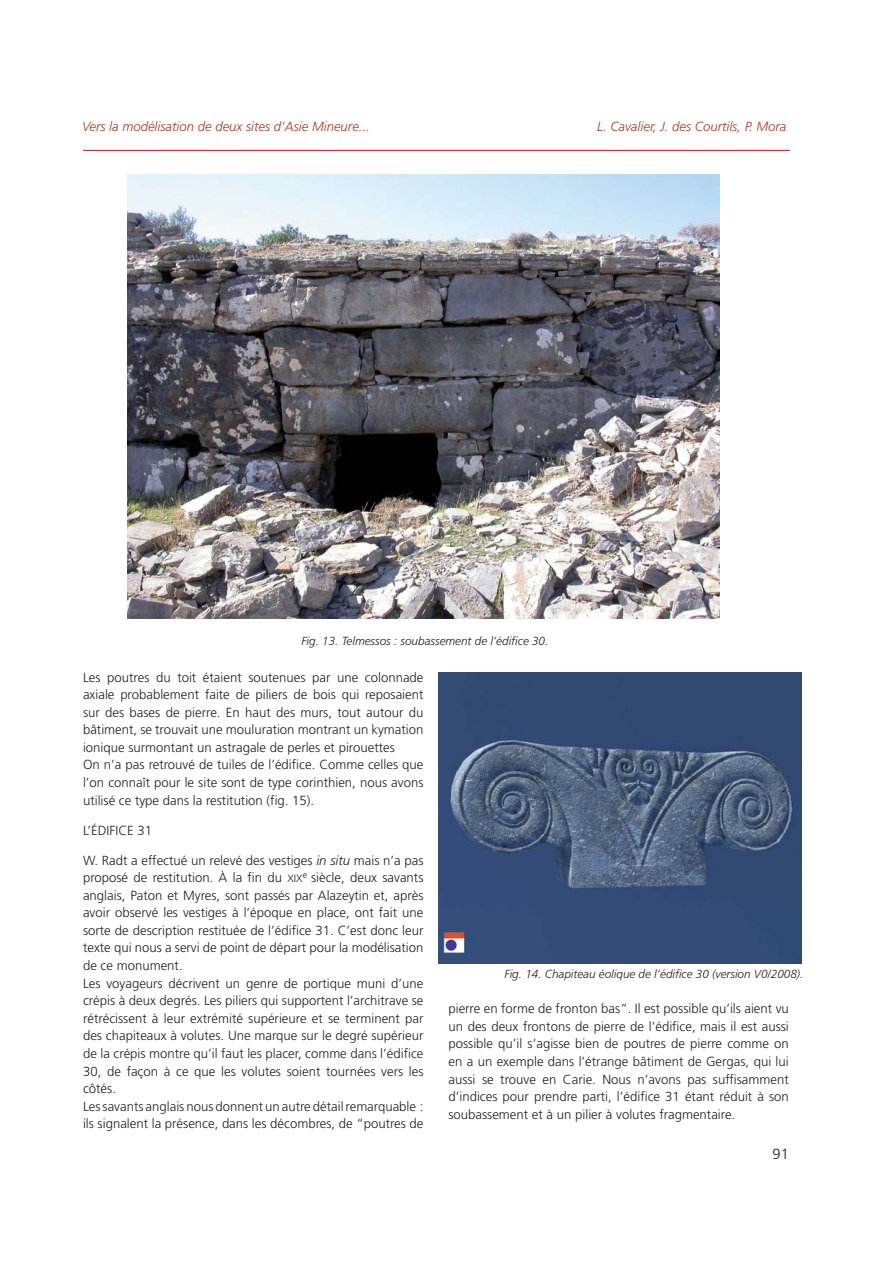
<style>
.page{position:relative;width:893px;height:1263px;background:#fff}
.page>*{position:absolute;margin:0;border:0;box-sizing:border-box;transform-origin:0 0}
.t1{font:300 14.7px "Frutiger";color:#231f20}
.t2{font:300 13.2px/17.5px "Frutiger";color:#231f20}
.t3{font:italic 300 13.2px "Frutiger";color:#ac381b}
.t4{font:italic 300 11.7px "Frutiger";color:#231f20}
.s1{font-style:italic}
.s2{font-family:"Frutiger Light SC800";font-weight:400;font-size:10.5px}
</style>
<div class="page">
<hr style="left:83px;top:150px;width:707px;height:1px;background:#d2232a">
<img style="left:127px;top:175px;width:593px;height:444px">
<img style="left:438px;top:673px;width:363px;height:290px">
<p class="t3" style="left:82px;top:121px;width:289px">Vers la modélisation de deux sites d’Asie Mineure...</p>
<p class="t3" style="left:597px;top:121px;width:191px">L. Cavalier, J. des Courtils, P. Mora</p>
<p class="t4" style="left:301px;top:636px;width:248px">Fig. 13. Telmessos : soubassement de l’édifice 30.</p>
<p class="t2" style="left:83px;top:669px;width:342px">Les poutres du toit étaient soutenues par une colonnade axiale probablement faite de piliers de bois qui reposaient sur des bases de pierre. En haut des murs, tout autour du bâtiment, se trouvait une mouluration montrant un kymation ionique surmontant un astragale de perles et pirouettes<br>On n’a pas retrouvé de tuiles de l’édifice. Comme celles que l’on connaît pour le site sont de type corinthien, nous avons utilisé ce type dans la restitution (fig. 15).</p>
<p class="t2" style="left:83px;top:822px;width:71px">L’ÉDIFICE 31</p>
<p class="t2" style="left:83px;top:852px;width:342px">W. Radt a effectué un relevé des vestiges <span class="s1">in situ</span> mais n’a pas proposé de restitution. À la fin du <span class="s2">XIX</span><sup>e</sup> siècle, deux savants anglais, Paton et Myres, sont passés par Alazeytin et, après avoir observé les vestiges à l’époque en place, ont fait une sorte de description restituée de l’édifice 31. C’est donc leur texte qui nous a servi de point de départ pour la modélisation de ce monument.<br>Les voyageurs décrivent un genre de portique muni d’une crépis à deux degrés. Les piliers qui supportent l’architrave se rétrécissent à leur extrémité supérieure et se terminent par des chapiteaux à volutes. Une marque sur le degré supérieur de la crépis montre qu’il faut les placer, comme dans l’édifice 30, de façon à ce que les volutes soient tournées vers les côtés.<br>Les savants anglais nous donnent un autre détail remarquable : ils signalent la présence, dans les décombres, de “poutres de</p>
<p class="t4" style="left:504px;top:969px;width:300px">Fig. 14. Chapiteau éolique de l’édifice 30 (version V0/2008).</p>
<p class="t2" style="left:448px;top:1001px;width:342px;text-align:justify">pierre en forme de fronton bas”. Il est possible qu’ils aient vu un des deux frontons de pierre de l’édifice, mais il est aussi possible qu’il s’agisse bien de poutres de pierre comme on en a un exemple dans l’étrange bâtiment de Gergas, qui lui aussi se trouve en Carie. Nous n’avons pas suffisamment d’indices pour prendre parti, l’édifice 31 étant réduit à son soubassement et à un pilier à volutes fragmentaire.</p>
<p class="t1" style="left:772px;top:1148px;width:18px">91</p>
</div>
